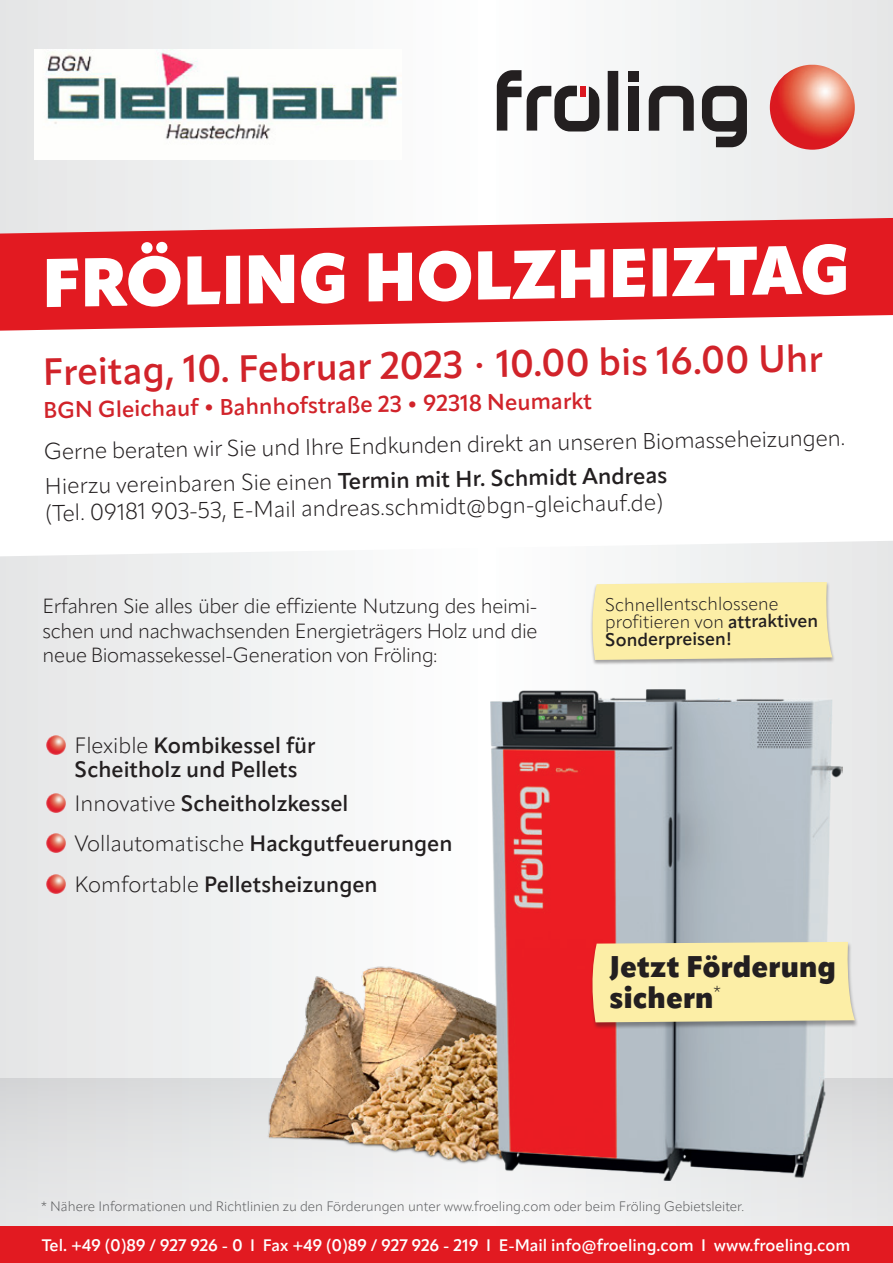
<style>
.page{position:relative;width:893px;height:1263px;background:#fff}
.page>*{position:absolute;margin:0;border:0;box-sizing:border-box;transform-origin:0 0}
.t1{font:900 67.95px "Apparat";color:#fff}
.t2{font:600 37.5px "Apparat";color:#d1232a}
.t3{font:900 29.55px/30.8px "Apparat";letter-spacing:.005em;color:#231f20}
.t4{font:300 22.5px/34.5px "Apparat";color:#231f20}
.t5{font:600 22.5px "Apparat";color:#d1232a}
.t6{font:600 21.9px "Apparat";color:#231f20}
.t7{font:300 20.25px/24.3px "Apparat";letter-spacing:-.02em;color:#231f20;text-align:justify}
.t8{font:600 18px/17.4px "Apparat";letter-spacing:-.005em;color:#231f20}
.t9{font:300 18px "Apparat";letter-spacing:-.005em;color:#231f20}
.t10{font:600 16.5px "Apparat";color:#fff}
.t11{font:300 13.5px "Apparat";color:#57585a}
.s1{font-weight:600}
.s2{font-weight:300}
</style>
<div class="page">
<div style="left:0;top:0;width:893px;height:1263px;background:linear-gradient(to right,#f0f1f1,#f3f3f4)"></div>
<svg style="left:0;top:1078px;width:893px;height:149px"></svg>
<img style="left:47px;top:735px;width:19px;height:20px">
<img style="left:47px;top:794px;width:19px;height:19px">
<img style="left:47px;top:875px;width:19px;height:19px">
<img style="left:47px;top:834px;width:19px;height:19px">
<img style="left:257px;top:957px;width:234px;height:204px">
<img style="left:340px;top:1028px;width:151px;height:136px">
<svg style="left:0;top:331px;width:893px;height:225px"></svg>
<svg style="left:0;top:218px;width:893px;height:113px;background:#e5393f"></svg>
<div style="left:608px;top:71px;width:10px;height:60px;background:#231f20"></div>
<svg style="left:702px;top:86px;width:45px;height:61px"></svg>
<svg style="left:649px;top:86px;width:45px;height:45px"></svg>
<svg style="left:497px;top:70px;width:24px;height:61px"></svg>
<svg style="left:527px;top:86px;width:72px;height:45px"></svg>
<div style="left:628px;top:87px;width:11px;height:44px;background:#231f20"></div>
<div style="left:628px;top:71px;width:11px;height:10px;background:#231f20"></div>
<img style="left:770px;top:65px;width:85px;height:84px;border-radius:42px">
<img style="left:491px;top:689px;width:351px;height:491px">
<div style="left:0;top:1227px;width:893px;height:36px;background:#e21a21"></div>
<img style="left:34px;top:50px;width:368px;height:109px">
<svg style="left:544px;top:572px;width:340px;height:98px"></svg>
<svg style="left:540px;top:931px;width:353px;height:102px;background:#e9c19b"></svg>
<p class="t1" style="left:41px;top:241px;width:809px;rotate:-1deg">FRÖLING HOLZHEIZTAG</p>
<p class="t2" style="left:42px;top:349px;width:782px;rotate:-1deg">Freitag, 10. Februar 2023 ∙ 10.00 bis 16.00 Uhr</p>
<p class="t5" style="left:43px;top:396px;width:550px;rotate:-1deg">BGN Gleichauf • Bahnhofstraße 23 • 92318 Neumarkt</p>
<p class="t4" style="left:44px;top:434px;width:803px;rotate:-1deg">Gerne beraten wir Sie und Ihre Endkunden direkt an unseren Biomasseheizungen.<br>Hierzu vereinbaren Sie einen <span class="s1">Termin mit Hr. Schmidt Andreas</span></p>
<p class="t4" style="left:45px;top:496px;width:619px;rotate:-1deg">(Tel. 09181 903-53, E-Mail andreas.schmidt@bgn-gleichauf.de)</p>
<p class="t7" style="left:43px;top:594px;width:497px">Erfahren Sie alles über die effiziente Nutzung des heimi&shy;schen und nachwachsenden Energieträgers Holz und die neue Biomassekessel-Generation von Fröling:</p>
<p class="t6" style="left:75px;top:732px;width:242px"><span class="s2">Flexible</span> Kombikessel für</p>
<p class="t6" style="left:75px;top:756px;width:225px">Scheitholz und Pellets</p>
<p class="t6" style="left:75px;top:790px;width:275px"><span class="s2">Innovative</span> Scheitholzkessel</p>
<p class="t6" style="left:75px;top:830px;width:380px"><span class="s2">Vollautomatische</span> Hackgutfeuerungen</p>
<p class="t6" style="left:75px;top:871px;width:305px"><span class="s2">Komfortable</span> Pelletsheizungen</p>
<p class="t9" style="left:605px;top:593px;width:175px">Schnellentschlossene</p>
<p class="t8" style="left:605px;top:613px;width:215px"><span class="s2">profitieren von</span> attraktiven<br>Sonderpreisen!</p>
<p class="t3" style="left:610px;top:952px;width:228px">Jetzt Förderung sichern<sup>*</sup></p>
<p class="t11" style="left:41px;top:1198px;width:704px">* Nähere Informationen und Richtlinien zu den Förderungen unter www.froeling.com oder beim Fröling Gebietsleiter.</p>
<p class="t10" style="left:42px;top:1235px;width:810px">Tel. +49 (0)89 / 927 926 - 0 I Fax +49 (0)89 / 927 926 - 219 I E-Mail info@froeling.com I www.froeling.com</p>
</div>
